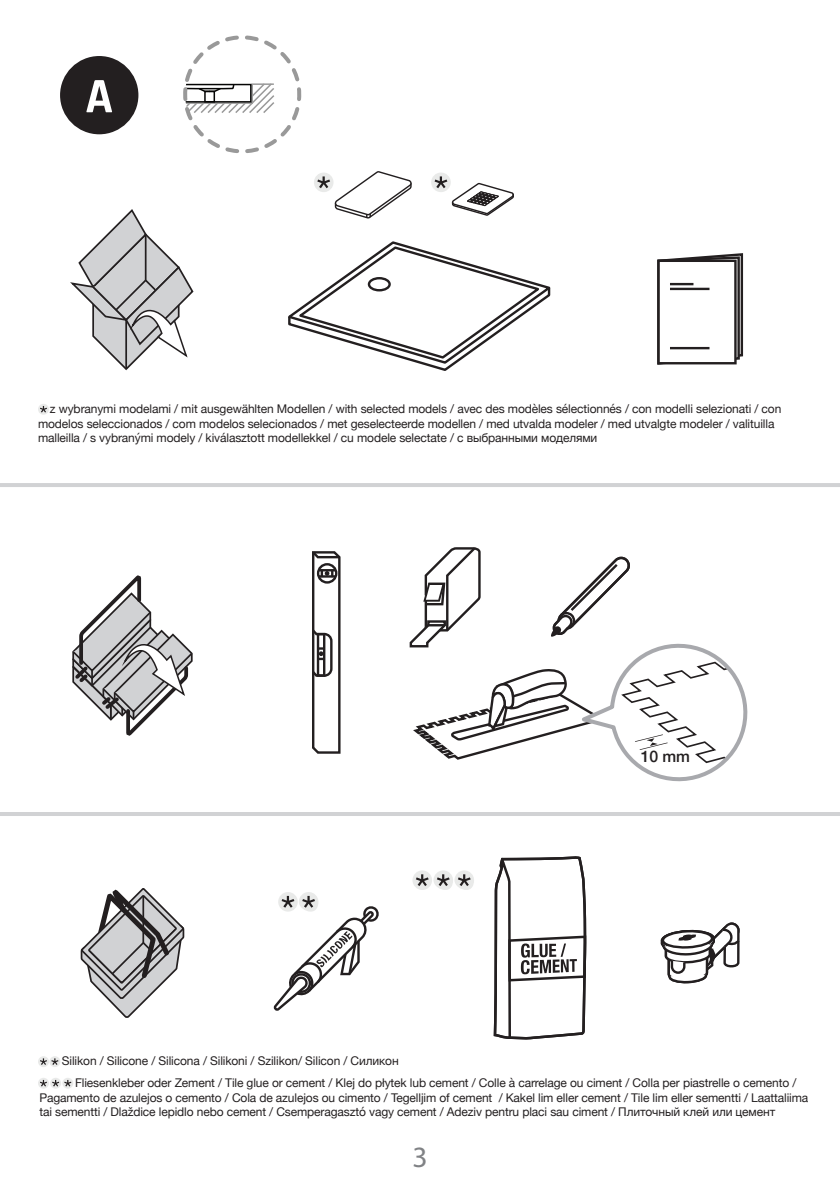
<style>
.page{position:relative;width:840px;height:1191px;background:#fff}
.page>*{position:absolute;margin:0;border:0;box-sizing:border-box;transform-origin:0 0}
.t1{font:29.6px "Myriad Pro";color:#808285}
.t2{font:500 15.8px "Helvetica Neue";color:#231f20}
.t3{font:12px/14.4px "Helvetica Neue";letter-spacing:-.01em;color:#231f20}
</style>
<div class="page">
<div style="left:60px;top:56px;width:78px;height:78px;background:#231f20;border-radius:50%"></div>
<svg style="left:86px;top:80px;width:26px;height:32px"></svg>
<svg style="left:183px;top:35px;width:119px;height:118px"></svg>
<svg style="left:70px;top:209px;width:124px;height:162px"></svg>
<hr style="left:0;top:483px;width:839px;height:4px;background:#d1d2d4">
<hr style="left:0;top:812px;width:839px;height:4px;background:#d1d2d4">
<svg style="left:72px;top:575px;width:121px;height:161px"></svg>
<svg style="left:312px;top:551px;width:29px;height:203px"></svg>
<svg style="left:80px;top:888px;width:105px;height:130px"></svg>
<svg style="left:657px;top:253px;width:87px;height:112px"></svg>
<div style="left:657px;top:260px;width:79px;height:104px;background:#fff;border:2px solid #231f20"></div>
<hr style="left:669px;top:288px;width:40px;height:2px;background:#231f20">
<hr style="left:669px;top:347px;width:40px;height:2px;background:#231f20">
<hr style="left:669px;top:283px;width:24px;height:2px;background:#231f20">
<svg style="left:660px;top:922px;width:80px;height:62px"></svg>
<svg style="left:288px;top:241px;width:263px;height:130px"></svg>
<div style="left:367px;top:277px;width:23px;height:14px;border:2px solid #231f20;border-radius:50%"></div>
<div style="left:38px;top:404px;width:11px;height:11px;background:#e9eae9;border-radius:50%"></div>
<svg style="left:40px;top:406px;width:7px;height:6px"></svg>
<div style="left:38px;top:1056px;width:11px;height:11px;background:#e9eae9;border-radius:50%"></div>
<div style="left:49px;top:1056px;width:11px;height:11px;background:#e9eae9;border-radius:50%"></div>
<svg style="left:40px;top:1058px;width:18px;height:7px"></svg>
<svg style="left:273px;top:892px;width:106px;height:119px"></svg>
<svg style="left:493px;top:856px;width:94px;height:184px"></svg>
<svg style="left:38px;top:1077px;width:11px;height:11px"></svg>
<svg style="left:50px;top:1077px;width:11px;height:11px"></svg>
<svg style="left:62px;top:1077px;width:11px;height:11px"></svg>
<svg style="left:40px;top:1080px;width:31px;height:6px"></svg>
<div style="left:412px;top:870px;width:20px;height:20px;background:#e9eae9;border-radius:50%"></div>
<svg style="left:415px;top:870px;width:59px;height:20px"></svg>
<div style="left:431px;top:172px;width:19px;height:20px;background:#e9eae9;border-radius:50%"></div>
<svg style="left:434px;top:176px;width:80px;height:40px"></svg>
<svg style="left:409px;top:547px;width:339px;height:235px"></svg>
<div style="left:314px;top:172px;width:19px;height:20px;background:#e9eae9;border-radius:50%"></div>
<svg style="left:317px;top:171px;width:95px;height:48px"></svg>
<p class="t3" style="left:38px;top:402px;width:744px;text-indent:12px">z wybranymi modelami / mit ausgewählten Modellen / with selected models / avec des modèles sélectionnés / con modelli selezionati / con modelos seleccionados / com modelos selecionados / met geselecteerde modellen / med utvalda modeler / med utvalgte modeler / valituilla malleilla / s vybranými modely / kiválasztott modellekkel / cu modele selectate / с выбранными моделями</p>
<h2 class="t2" style="left:640px;top:744px;width:51px">10 mm</h2>
<p class="t3" style="left:75px;top:1050px;width:722px;line-height:22.6px;text-indent:-13px">Silikon / Silicone / Silicona / Silikoni / Szilikon/ Silicon / Силикон<br>Fliesenkleber oder Zement / Tile glue or cement / Klej do płytek lub cement / Colle à carrelage ou ciment / Colla per piastrelle o cemento /</p>
<p class="t3" style="left:39px;top:1091px;width:770px">Pagamento de azulejos o cemento / Cola de azulejos ou cimento / Tegelljim of cement / Kakel lim eller cement / Tile lim eller sementti / Laattaliima tai sementti / Dlaždice lepidlo nebo cement / Csemperagasztó vagy cement / Adeziv pentru placi sau ciment / Плиточный клей или цемент</p>
<h1 class="t1" style="left:412px;top:1138px;width:17px">3</h1>
</div>
